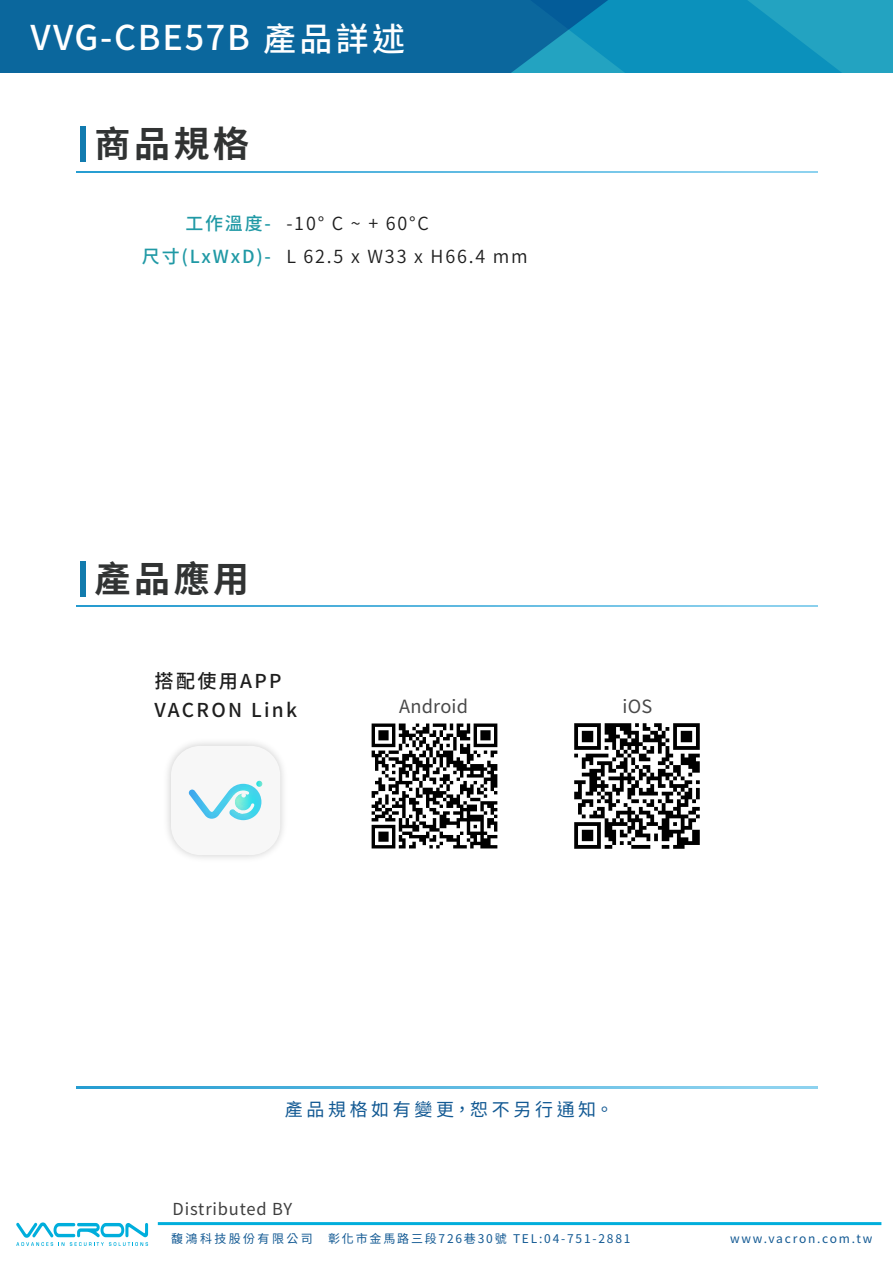
<style>
.page{position:relative;width:893px;height:1263px;background:#fff}
.page>*{position:absolute;margin:0;border:0;box-sizing:border-box;transform-origin:0 0}
.t1{font:700 36px "Noto Sans CJ Ktc";letter-spacing:.095em;color:#313333}
.t2{font:500 34.2px "Noto Sans CJ Ktc";letter-spacing:.05em;color:#fff}
.t3{font:500 19.2px/28.5px "Noto Sans CJ Ktc";letter-spacing:.12em;color:#1e1e1e}
.t4{font:18.15px "Noto Sans CJ Ktc";letter-spacing:.01em;color:#494949}
.t5{font:600 18px/33px "Noto Sans CJ Ktc";letter-spacing:.1em;color:#1e1e1e}
.t6{font:18px "Noto Sans Mono CJ Ktc";letter-spacing:.2em;color:#125993}
.t7{font:500 18px/33px "Noto Sans CJ Ktc";letter-spacing:.1em;color:#2099a5;text-align:right}
.t8{font:16.5px "Noto Sans CJ Ktc";letter-spacing:.05em;color:#3f3f3f}
.t9{font:12px "Noto Sans CJ Ktc";letter-spacing:.15em;color:#125993}
.t10{font:12px "Noto Sans CJ Ktc";letter-spacing:.2em;color:#125993}
.s1{font-size:33px}
</style>
<div class="page">
<svg style="left:77px;top:171px;width:741px;height:1px"></svg>
<svg style="left:77px;top:1086px;width:741px;height:2px"></svg>
<svg style="left:754px;top:0;width:139px;height:73px;background:#1b9dbf"></svg>
<svg style="left:0;top:0;width:754px;height:73px;background:#0b72a4"></svg>
<div style="left:80px;top:127px;width:5px;height:35px;background:#127baf"></div>
<svg style="left:16px;top:1222px;width:132px;height:24px"></svg>
<hr style="left:158px;top:1222px;width:723px;height:3px;background:#00aedc">
<svg style="left:77px;top:605px;width:741px;height:2px"></svg>
<div style="left:80px;top:561px;width:5px;height:35px;background:#127bad"></div>
<img style="left:371px;top:723px;width:127px;height:126px">
<img style="left:574px;top:723px;width:126px;height:126px">
<div style="left:171px;top:746px;width:109px;height:109px;background:#f7f7f7;border-radius:30px"></div>
<svg style="left:189px;top:781px;width:73px;height:39px"></svg>
<h2 class="t2" style="left:31px;top:18px;width:376px">VVG-CBE57B <span class="s1">產品詳述</span></h2>
<h1 class="t1" style="left:95px;top:124px;width:156px">商品規格</h1>
<h3 class="t7" style="left:142px;top:207px;width:131px">工作溫度-<br>尺寸(LxWxD)-</h3>
<h3 class="t5" style="left:286px;top:207px;width:243px">-10° C ~ + 60°C<br>L 62.5 x W33 x H66.4 mm</h3>
<h1 class="t1" style="left:95px;top:558px;width:156px">產品應用</h1>
<h3 class="t3" style="left:155px;top:668px;width:144px">搭配使用APP<br>VACRON Link</h3>
<h3 class="t4" style="left:399px;top:696px;width:70px">Android</h3>
<h3 class="t4" style="left:623px;top:696px;width:31px">iOS</h3>
<h3 class="t6" style="left:285px;top:1099px;width:330px">產品規格如有變更，恕不另行通知。</h3>
<h3 class="t8" style="left:173px;top:1200px;width:121px">Distributed BY</h3>
<p class="t10" style="left:171px;top:1232px;width:143px">馥鴻科技股份有限公司</p>
<p class="t9" style="left:328px;top:1232px;width:304px">彰化市金馬路三段726巷30號 TEL:04-751-2881</p>
<p class="t9" style="left:730px;top:1232px;width:144px">www.vacron.com.tw</p>
</div>
